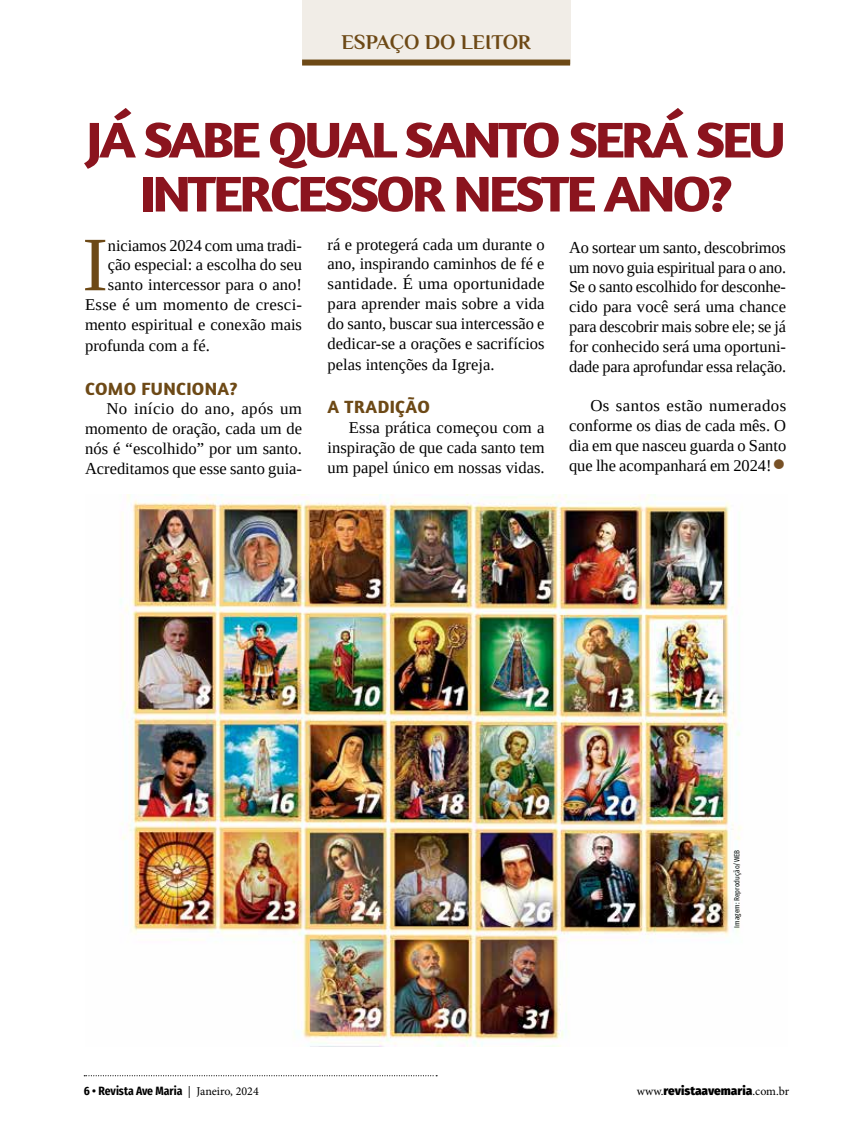
<style>
.page{position:relative;width:851px;height:1127px;background:#fff}
.page>*{position:absolute;margin:0;border:0;box-sizing:border-box;transform-origin:0 0}
.t1{font:76.95px "Tinos";color:#6d4916}
.t2{font:700 51px/54px "Amaranth";letter-spacing:-.06em;color:#8b141e;text-align:center;scale:1.11 1}
.t3{font:41.25px "Tinos";color:#785126}
.t4{font:700 21px "Philosopher";color:#6d4916}
.t5{font:700 18px "Amaranth";letter-spacing:.02em;color:#6d4916}
.t6{font:16.5px/19.8px "Tinos";color:#000;text-align:justify}
.t7{font:700 12px "Fira Sans Condensed";color:#000}
.t8{font:900 12px "Fira Sans";color:#000}
.t9{font:7.5px "Fira Sans Condensed";color:#000}
.s1{font-family:"Minion Pro";font-weight:400}
</style>
<div class="page">
<div style="left:302px;top:0;width:268px;height:64px;background:#f1ede7"></div>
<div style="left:302px;top:60px;width:268px;height:6px;background:#6d4916"></div>
<img style="left:120px;top:494px;width:622px;height:553px">
<svg style="left:84px;top:1075px;width:353px;height:1px"></svg>
<p class="t4" style="left:341px;top:28px;width:191px">ESPAÇO DO LEITOR</p>
<h2 class="t2" style="left:86px;top:112px;width:631px">JÁ SABE QUAL SANTO SERÁ SEU<br>INTERCESSOR NESTE ANO?</h2>
<h1 class="t1" style="left:82px;top:215px;width:27px">I</h1>
<p class="t6" style="left:327px;top:234px;width:218px">rá e protegerá cada um durante o ano, inspirando caminhos de fé e santidade. É uma oportunidade para aprender mais sobre a vida do santo, buscar sua intercessão e dedicar-se a orações e sacrifícios</p>
<p class="t6" style="left:327px;top:355px;width:168px">pelas intenções da Igreja.</p>
<p class="t5" style="left:327px;top:396px;width:104px">A TRADIÇÃO</p>
<p class="t6" style="left:327px;top:418px;width:218px;text-indent:21px">Essa prática começou com a inspiração de que cada santo tem um papel único em nossas vidas.</p>
<p class="t6" style="left:85px;top:235px;width:218px;text-align:right">niciamos 2024 com uma tradi&shy;ção especial: a escolha do seu santo intercessor para o ano!<br>Esse é um momento de cresci&shy;mento espiritual e conexão mais</p>
<p class="t6" style="left:85px;top:336px;width:126px">profunda com a fé.</p>
<p class="t5" style="left:85px;top:377px;width:154px">COMO FUNCIONA?</p>
<p class="t6" style="left:85px;top:399px;width:218px;text-indent:21px">No início do ano, após um momento de oração, cada um de nós é “escolhido” por um santo.<br>Acreditamos que esse santo guia-</p>
<p class="t6" style="left:569px;top:237px;width:218px">Ao sortear um santo, descobrimos um novo guia espiritual para o ano.<br>Se o santo escolhido for desconhe&shy;cido para você será uma chance para descobrir mais sobre ele; se já for conhecido será uma oportuni&shy;dade para aprofundar essa relação.</p>
<p class="t6" style="left:569px;top:396px;width:218px;text-indent:21px">Os santos estão numerados conforme os dias de cada mês. O dia em que nasceu guarda o Santo que lhe acompanhará em 2024!</p>
<h3 class="t3" style="left:771px;top:438px;width:16px">•</h3>
<p class="t9" style="left:730px;top:927px;width:79px;rotate:-90deg">Imagem: Reprodução/WEB</p>
<p class="t7" style="left:84px;top:1080px;width:176px">6 • Revista Ave Maria <span class="s1">| Janeiro, 2024</span></p>
<p class="t8" style="left:636px;top:1080px;width:154px"><span class="s1">www.</span>revistaavemaria<span class="s1">.com.br</span></p>
</div>
